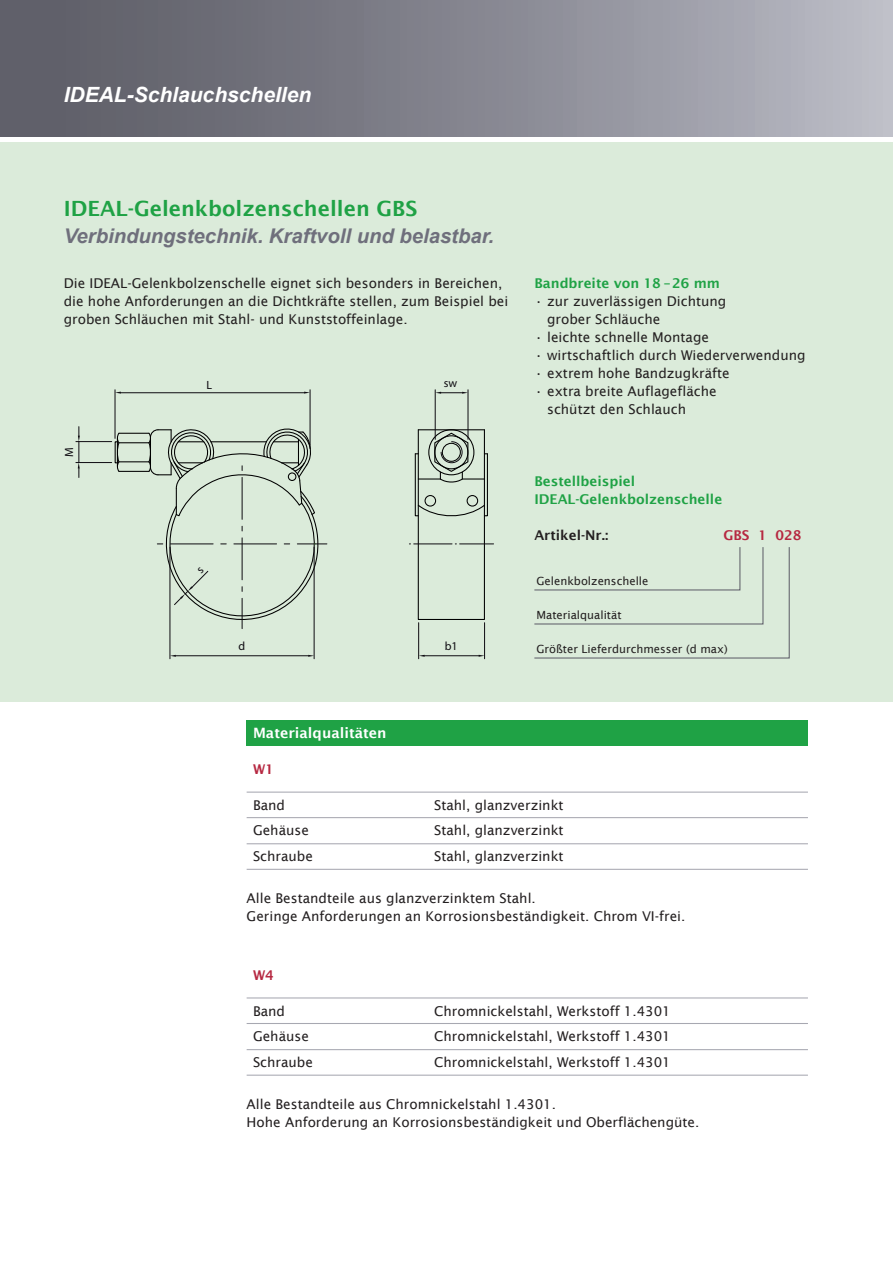
<style>
.page{position:relative;width:893px;height:1263px;background:#fff}
.page>*{position:absolute;margin:0;border:0;box-sizing:border-box;transform-origin:0 0}
.t1{font:600 21px "Lucida Sans";color:#1fa245}
.t2{font:italic 700 21px "Arial";color:#fff}
.t3{font:italic 700 20.25px "Arial";color:#6f6f7c}
.t4{font:600 14.25px "Lucida Sans";color:#fff}
.t5{font:13.5px/18px "Lucida Sans";color:#231f20}
.t6{font:600 13.5px/18px "Lucida Sans";color:#1fa245}
.t7{font:600 13.5px "Lucida Sans";color:#231f20}
.t8{font:600 13.5px "Lucida Sans";color:#b62841}
.t9{font:12px "Myriad Pro";color:#0e0b11}
.t10{font:11.25px "Lucida Sans";color:#231f20}
</style>
<div class="page">
<div style="left:0;top:142px;width:893px;height:560px;background:#dbebda"></div>
<div style="left:0;top:0;width:893px;height:136px;background:linear-gradient(to right,#55555f,#b8b9c3)"></div>
<div style="left:247px;top:720px;width:561px;height:26px;background:#1fa245"></div>
<hr style="left:247px;top:791px;width:561px;height:1px;background:#a7a8b1">
<hr style="left:247px;top:997px;width:561px;height:1px;background:#a7a8b1">
<hr style="left:247px;top:843px;width:561px;height:1px;background:#a7a8b1">
<hr style="left:247px;top:1049px;width:561px;height:1px;background:#a7a8b1">
<hr style="left:247px;top:817px;width:561px;height:1px;background:#a7a8b1">
<hr style="left:247px;top:1023px;width:561px;height:1px;background:#a7a8b1">
<hr style="left:247px;top:868px;width:561px;height:2px;background:#a7a8b1">
<hr style="left:247px;top:1074px;width:561px;height:1px;background:#a7a8b1">
<svg style="left:534px;top:547px;width:256px;height:112px"></svg>
<hr style="left:119px;top:433px;width:30px;height:1px;background:#000">
<hr style="left:119px;top:442px;width:30px;height:1px;background:#000">
<hr style="left:119px;top:471px;width:30px;height:1px;background:#000">
<div style="left:418px;top:429px;width:67px;height:191px;border:1px solid #000"></div>
<hr style="left:418px;top:429px;width:66px;height:1px;background:#000">
<hr style="left:119px;top:461px;width:30px;height:1px;background:#000">
<svg style="left:117px;top:432px;width:3px;height:40px"></svg>
<svg style="left:414px;top:432px;width:74px;height:87px"></svg>
<hr style="left:418px;top:622px;width:1px;height:37px;background:#0e0b11">
<hr style="left:484px;top:622px;width:1px;height:37px;background:#0e0b11">
<hr style="left:424px;top:655px;width:55px;height:1px;background:#0e0b11">
<svg style="left:419px;top:655px;width:6px;height:2px"></svg>
<hr style="left:115px;top:390px;width:1px;height:48px;background:#0e0b11">
<hr style="left:310px;top:390px;width:1px;height:55px;background:#0e0b11">
<hr style="left:121px;top:392px;width:183px;height:1px;background:#0e0b11">
<hr style="left:76px;top:462px;width:36px;height:1px;background:#0e0b11">
<hr style="left:76px;top:441px;width:36px;height:1px;background:#0e0b11">
<svg style="left:78px;top:426px;width:2px;height:51px"></svg>
<hr style="left:170px;top:547px;width:1px;height:112px;background:#0e0b11">
<hr style="left:314px;top:547px;width:1px;height:112px;background:#0e0b11">
<hr style="left:176px;top:655px;width:132px;height:1px;background:#0e0b11">
<svg style="left:170px;top:655px;width:6px;height:2px"></svg>
<svg style="left:308px;top:655px;width:6px;height:2px"></svg>
<hr style="left:435px;top:390px;width:1px;height:49px;background:#0e0b11">
<hr style="left:468px;top:390px;width:1px;height:49px;background:#0e0b11">
<svg style="left:435px;top:392px;width:33px;height:2px"></svg>
<svg style="left:409px;top:543px;width:85px;height:1px"></svg>
<svg style="left:147px;top:424px;width:180px;height:207px"></svg>
<h1 class="t2" style="left:64px;top:83px;width:249px">IDEAL-Schlauchschellen</h1>
<h1 class="t1" style="left:64px;top:196px;width:355px">IDEAL-Gelenkbolzenschellen GBS</h1>
<h2 class="t3" style="left:64px;top:225px;width:432px">Verbindungstechnik. Kraftvoll und belastbar.</h2>
<p class="t5" style="left:64px;top:274px;width:446px">Die IDEAL-Gelenkbolzenschelle eignet sich besonders in Bereichen, die hohe Anforderungen an die Dichtkräfte stellen, zum Beispiel bei groben Schläuchen mit Stahl- und Kunststoffeinlage.</p>
<p class="t9" style="left:64px;top:457px;width:11px;rotate:-90deg">M</p>
<p class="t9" style="left:206px;top:380px;width:7px">L</p>
<p class="t9" style="left:238px;top:641px;width:8px">d</p>
<p class="t9" style="left:444px;top:378px;width:15px">sw</p>
<p class="t9" style="left:445px;top:641px;width:14px">b1</p>
<p class="t6" style="left:534px;top:274px;width:187px">Bandbreite von 18 – 26 mm</p>
<p class="t5" style="left:547px;top:292px;width:181px;text-indent:-13px">• zur zuverlässigen Dichtung grober Schläuche</p>
<p class="t5" style="left:534px;top:328px;width:176px">• leichte schnelle Montage</p>
<p class="t5" style="left:534px;top:346px;width:273px">• wirtschaftlich durch Wiederverwendung</p>
<p class="t5" style="left:534px;top:364px;width:197px">• extrem hohe Bandzugkräfte</p>
<p class="t5" style="left:547px;top:382px;width:171px;text-indent:-13px">• extra breite Auflagefläche schützt den Schlauch</p>
<p class="t6" style="left:534px;top:472px;width:189px">Bestellbeispiel<br>IDEAL-Gelenkbolzenschelle</p>
<p class="t7" style="left:534px;top:527px;width:76px">Artikel-Nr.:</p>
<p class="t8" style="left:723px;top:527px;width:80px">GBS 1 028</p>
<p class="t10" style="left:536px;top:574px;width:113px">Gelenkbolzenschelle</p>
<p class="t10" style="left:536px;top:608px;width:87px">Materialqualität</p>
<p class="t10" style="left:536px;top:642px;width:193px">Größter Lieferdurchmesser (d max)</p>
<p class="t4" style="left:253px;top:724px;width:135px">Materialqualitäten</p>
<p class="t8" style="left:253px;top:761px;width:22px">W1</p>
<p class="t5" style="left:253px;top:796px;width:34px">Band</p>
<p class="t5" style="left:434px;top:796px;width:131px">Stahl, glanzverzinkt</p>
<p class="t5" style="left:253px;top:821px;width:57px">Gehäuse</p>
<p class="t5" style="left:434px;top:821px;width:131px">Stahl, glanzverzinkt</p>
<p class="t5" style="left:253px;top:847px;width:61px">Schraube</p>
<p class="t5" style="left:434px;top:847px;width:131px">Stahl, glanzverzinkt</p>
<p class="t5" style="left:247px;top:889px;width:440px">Alle Bestandteile aus glanzverzinktem Stahl.<br>Geringe Anforderungen an Korrosionsbeständigkeit. Chrom VI-frei.</p>
<p class="t8" style="left:253px;top:966px;width:22px">W4</p>
<p class="t5" style="left:253px;top:1001px;width:34px">Band</p>
<p class="t5" style="left:434px;top:1001px;width:238px">Chromnickelstahl, Werkstoff 1.4301</p>
<p class="t5" style="left:253px;top:1027px;width:57px">Gehäuse</p>
<p class="t5" style="left:434px;top:1027px;width:238px">Chromnickelstahl, Werkstoff 1.4301</p>
<p class="t5" style="left:253px;top:1052px;width:61px">Schraube</p>
<p class="t5" style="left:434px;top:1052px;width:238px">Chromnickelstahl, Werkstoff 1.4301</p>
<p class="t5" style="left:247px;top:1094px;width:454px">Alle Bestandteile aus Chromnickelstahl 1.4301.<br>Hohe Anforderung an Korrosionsbeständigkeit und Oberflächengüte.</p>
</div>
